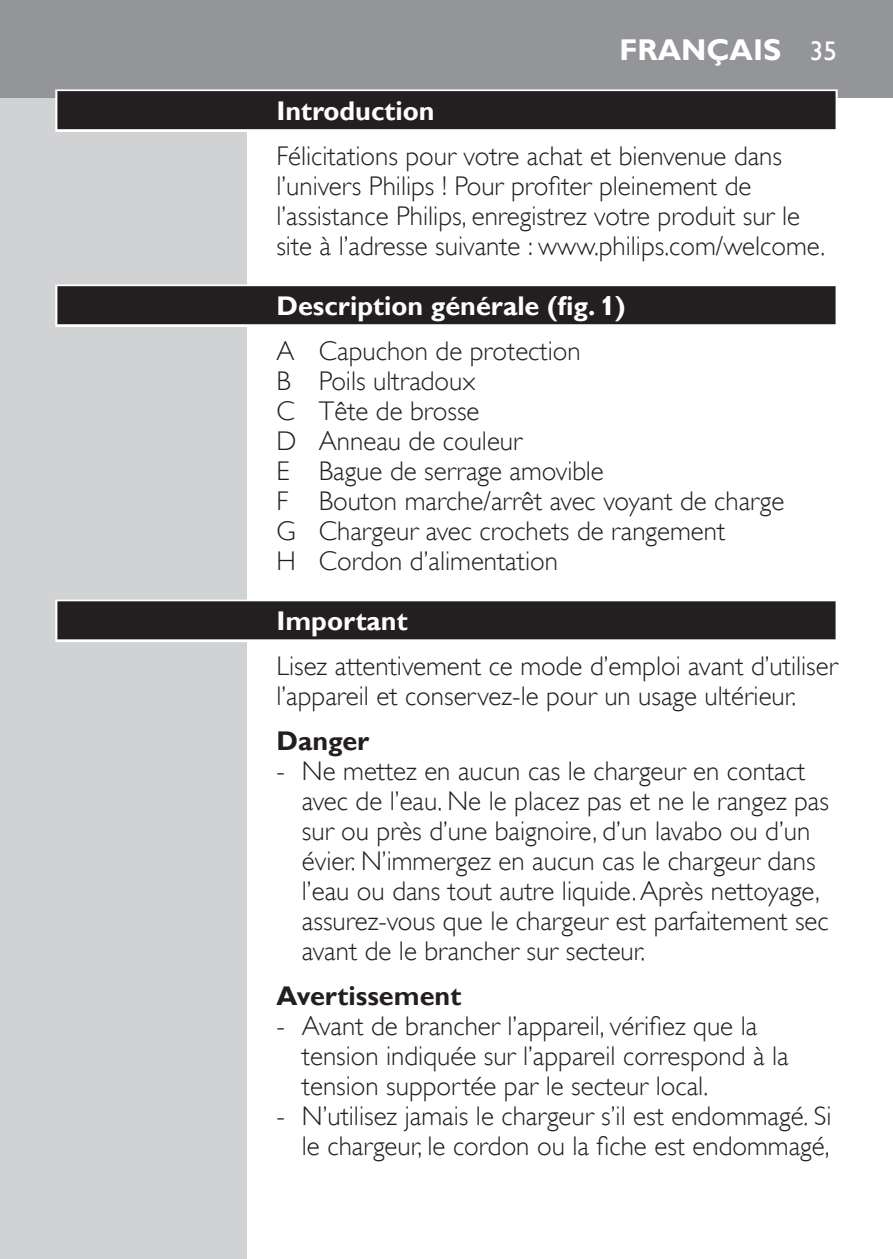
<style>
.page{position:relative;width:893px;height:1259px;background:#fff}
.page>*{position:absolute;margin:0;border:0;box-sizing:border-box;transform-origin:0 0}
.t1{font:700 30px "Gill Sans Alt One WGL";color:#fff}
.t2{font:27px/30px "Gill Sans Alt One WGL Light";color:#231f20}
.t3{font:700 27px "Gill Sans Alt One WGL";color:#fff}
.t4{font:700 27px "Gill Sans Alt One WGL";color:#231f20}
.t5{font:27px "Gill Sans Alt One WGL";color:#fff}
</style>
<div class="page">
<div style="left:0;top:98px;width:247px;height:1161px;background:#d1d2d4"></div>
<div style="left:0;top:0;width:893px;height:98px;background:#939598"></div>
<div style="left:55px;top:89px;width:783px;height:43px;background:linear-gradient(to right,#dcdbdc,#dcdbdc)"></div>
<div style="left:57px;top:91px;width:779px;height:38px;background:#231f20"></div>
<div style="left:55px;top:284px;width:783px;height:43px;background:linear-gradient(to right,#cccbcb,#cccbcb)"></div>
<div style="left:57px;top:286px;width:779px;height:38px;background:#231f20"></div>
<div style="left:55px;top:599px;width:783px;height:43px;background:linear-gradient(to right,#b0afaf,#b0afaf)"></div>
<div style="left:57px;top:601px;width:779px;height:38px;background:#231f20"></div>
<p class="t1" style="left:619px;top:29px;width:158px">Français</p>
<p class="t5" style="left:810px;top:32px;width:28px">35</p>
<p class="t3" style="left:276px;top:92px;width:160px">I ntroduction</p>
<p class="t2" style="left:276px;top:141px;width:550px">Félicitations pour votre achat et bienvenue dans l’univers Philips ! Pour profiter pleinement de l’assistance Philips, enregistrez votre produit sur le site à l’adresse suivante : www.philips.com/welcome.</p>
<p class="t3" style="left:276px;top:287px;width:351px">Description générale (fig. 1)</p>
<p class="t2" style="left:276px;top:336px;width:509px">A Capuchon de protection<br>B Poils ultradoux<br>C Tête de brosse<br>D Anneau de couleur<br>E Bague de serrage amovible<br>F Bouton marche/arrêt avec voyant de charge<br>G Chargeur avec crochets de rangement<br>H Cordon d’alimentation</p>
<p class="t3" style="left:276px;top:602px;width:133px">I mportant</p>
<p class="t2" style="left:276px;top:651px;width:563px">Lisez attentivement ce mode d’emploi avant d’utiliser l’appareil et conservez-le pour un usage ultérieur.</p>
<p class="t4" style="left:276px;top:722px;width:95px">Danger</p>
<p class="t2" style="left:302px;top:756px;width:529px;text-indent:-26px">- Ne mettez en aucun cas le chargeur en contact avec de l’eau. Ne le placez pas et ne le rangez pas sur ou près d’une baignoire, d’un lavabo ou d’un évier. N’immergez en aucun cas le chargeur dans l’eau ou dans tout autre liquide. Après nettoyage, assurez-vous que le chargeur est parfaitement sec avant de le brancher sur secteur.</p>
<p class="t4" style="left:276px;top:977px;width:186px">Avertissement</p>
<p class="t2" style="left:302px;top:1011px;width:488px;text-indent:-26px">- Avant de brancher l’appareil, vérifiez que la tension indiquée sur l’appareil correspond à la tension supportée par le secteur local.</p>
<p class="t2" style="left:276px;top:1101px;width:557px;text-align:right">- N’utilisez jamais le chargeur s’il est endommagé. Si le chargeur, le cordon ou la fiche est endommagé,</p>
</div>
